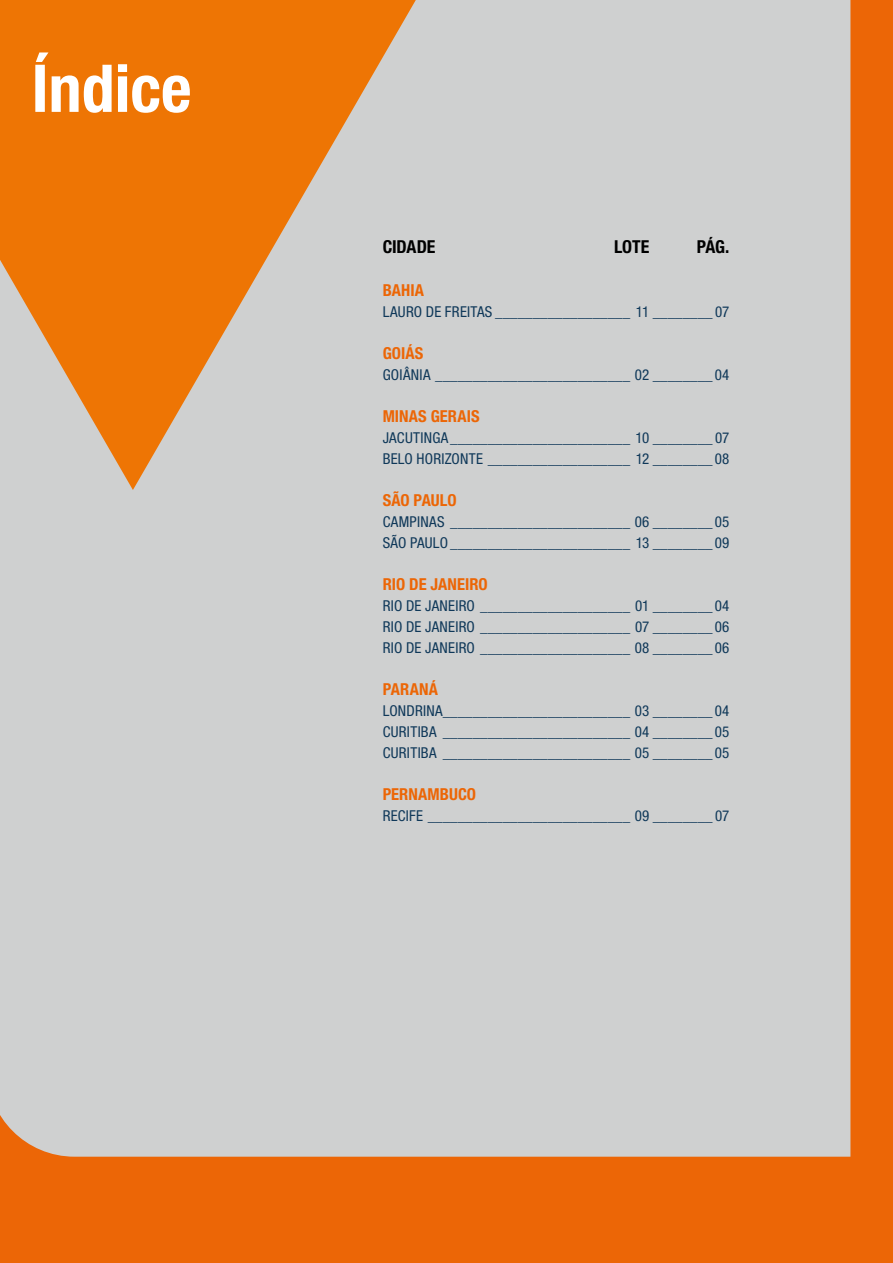
<style>
.page{position:relative;width:893px;height:1263px;background:#ec6606}
.page>*{position:absolute;margin:0;border:0;box-sizing:border-box;transform-origin:0 0}
.t1{font:700 condensed 66px "Helvetica Neue LT Std";color:#fff}
.t2{font:700 condensed 17.85px "Helvetica Neue LT Std";letter-spacing:-.005em;color:#000}
.t3{font:700 condensed 16.5px "Helvetica Neue LT Std";letter-spacing:.005em;color:#ec6606}
.t4{font:condensed 15px/21px "Helvetica Neue LT Std";letter-spacing:.015em;color:#0f3859}
</style>
<div class="page">
<div style="left:0;top:0;width:850px;height:1157px;background:#cfd0d0"></div>
<svg style="left:0;top:0;width:416px;height:490px;fill:#ee7504"></svg>
<h1 class="t1" style="left:32px;top:48px;width:161px">Índice</h1>
<p class="t2" style="left:383px;top:236px;width:54px">CIDADE</p>
<p class="t2" style="left:614px;top:236px;width:37px">LOTE</p>
<p class="t2" style="left:697px;top:236px;width:34px">PÁG.</p>
<p class="t3" style="left:383px;top:280px;width:43px">BAHIA</p>
<p class="t4" style="left:383px;top:301px;width:348px">LAURO DE FREITAS __________________ 11 ________ 07</p>
<p class="t3" style="left:383px;top:343px;width:42px">GOIÁS</p>
<p class="t4" style="left:383px;top:364px;width:348px">GOIÂNIA __________________________ 02 ________ 04</p>
<p class="t3" style="left:383px;top:406px;width:99px">MINAS GERAIS</p>
<p class="t4" style="left:383px;top:427px;width:348px">JACUTINGA________________________ 10 ________ 07<br>BELO HORIZONTE ___________________ 12 ________ 08</p>
<p class="t3" style="left:383px;top:490px;width:76px">SÃO PAULO</p>
<p class="t4" style="left:383px;top:511px;width:348px">CAMPINAS ________________________ 06 ________ 05<br>SÃO PAULO ________________________ 13 ________ 09</p>
<p class="t3" style="left:383px;top:574px;width:106px">RIO DE JANEIRO</p>
<p class="t4" style="left:383px;top:595px;width:348px;text-align:justify">RIO DE JANEIRO ____________________ 01 ________ 04<br>RIO DE JANEIRO ____________________ 07 ________ 06<br>RIO DE JANEIRO ____________________ 08 ________ 06</p>
<p class="t3" style="left:383px;top:679px;width:57px">PARANÁ</p>
<p class="t4" style="left:383px;top:700px;width:348px;text-align:justify">LONDRINA_________________________ 03 ________ 04<br>CURITIBA _________________________ 04 ________ 05<br>CURITIBA _________________________ 05 ________ 05</p>
<p class="t3" style="left:383px;top:784px;width:95px">PERNAMBUCO</p>
<p class="t4" style="left:383px;top:805px;width:348px">RECIFE ___________________________ 09 ________ 07</p>
</div>
